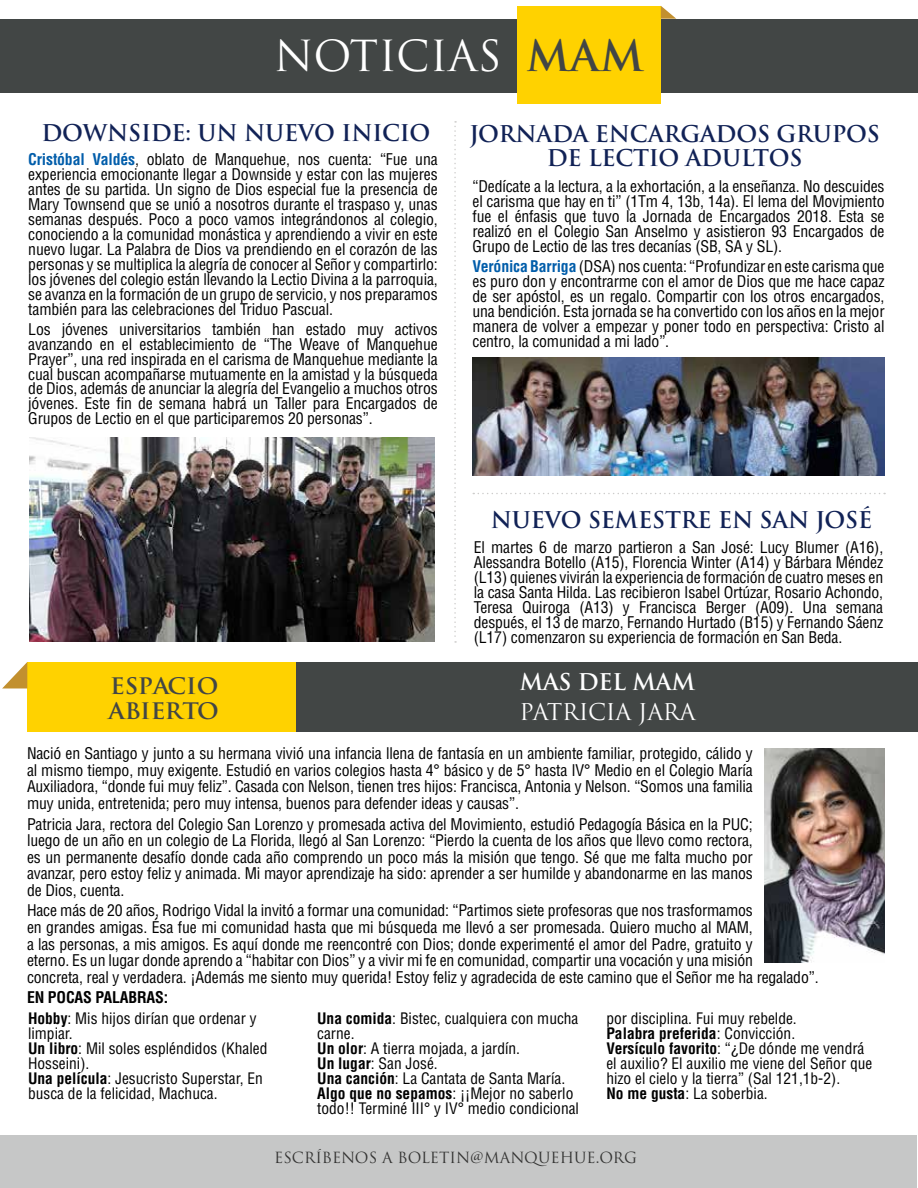
<style>
.page{position:relative;width:918px;height:1188px;background:#fff}
.page>*{position:absolute;margin:0;border:0;box-sizing:border-box;transform-origin:0 0}
.t1{font:41.7px "Trajan Pro";color:#fff}
.t2{font:700 22.5px/24px "Trajan Pro";letter-spacing:-.01em;color:#112256;text-align:center}
.t3{font:22.5px "Trajan Pro";letter-spacing:-.01em;color:#fff}
.t4{font:700 22.5px "Trajan Pro";letter-spacing:-.005em;color:#fff}
.t5{font:700 22.2px/24.3px "Trajan Pro";color:#424645;scale:1.05 1}
.t6{font:condensed 15.75px/15px "Helvetica LT Std";letter-spacing:-.01em;color:#000;text-align:justify}
.t7{font:700 condensed 15.75px "Helvetica LT Std";letter-spacing:-.01em;color:#000}
.t8{font:condensed 15.45px/15px "Helvetica LT Std";color:#000}
.t9{font:15px "Trajan Pro";color:#343433}
.s1{font-weight:700;color:#424645}
.s2{font-weight:700;color:#005daa}
.s3{font-weight:700}
</style>
<div class="page">
<div style="left:1px;top:1135px;width:916px;height:53px;background:#c6c7c7"></div>
<div style="left:296px;top:662px;width:622px;height:70px;background:#424645"></div>
<div style="left:27px;top:662px;width:269px;height:70px;background:#ffd200"></div>
<svg style="left:2px;top:662px;width:25px;height:26px"></svg>
<div style="left:0;top:19px;width:918px;height:73px;background:#424645"></div>
<div style="left:517px;top:6px;width:144px;height:97px;background:#ffd200"></div>
<svg style="left:661px;top:6px;width:15px;height:13px"></svg>
<svg style="left:454px;top:121px;width:2px;height:522px"></svg>
<img style="left:472px;top:357px;width:412px;height:118px">
<img style="left:765px;top:748px;width:119px;height:214px">
<img style="left:30px;top:438px;width:405px;height:204px">
<svg style="left:473px;top:493px;width:412px;height:1px"></svg>
<h1 class="t1" style="left:274px;top:30px;width:371px">NOTICIAS <span class="s1">MAM</span></h1>
<h2 class="t2" style="left:41px;top:121px;width:391px">DOWNSIDE: UN NUEVO INICIO</h2>
<p class="t6" style="left:28px;top:152px;width:411px"><span class="s2">Cristóbal Valdés</span>, oblato de Manquehue, nos cuenta: “Fue una experiencia emocionante llegar a Downside y estar con las mujeres antes de su partida. Un signo de Dios especial fue la presencia de Mary Townsend que se unió a nosotros durante el traspaso y, unas semanas después. Poco a poco vamos integrándonos al colegio, conociendo a la comunidad monástica y aprendiendo a vivir en este nuevo lugar. La Palabra de Dios va prendiendo en el corazón de las personas y se multiplica la alegría de conocer al Señor y compartirlo: los jóvenes del colegio están llevando la Lectio Divina a la parroquia, se avanza en la formación de un grupo de servicio, y nos preparamos también para las celebraciones del Triduo Pascual.</p>
<p class="t6" style="left:28px;top:321px;width:411px">Los jóvenes universitarios también han estado muy activos avanzando en el establecimiento de “The Weave of Manquehue Prayer”, una red inspirada en el carisma de Manquehue mediante la cual buscan acompañarse mutuamente en la amistad y la búsqueda de Dios, además de anunciar la alegría del Evangelio a muchos otros jóvenes. Este fin de semana habrá un Taller para Encargados de Grupos de Lectio en el que participaremos 20 personas”.</p>
<h2 class="t2" style="left:469px;top:122px;width:412px">JORNADA ENCARGADOS GRUPOS<br>DE LECTIO ADULTOS</h2>
<p class="t6" style="left:472px;top:179px;width:414px">“Dedícate a la lectura, a la exhortación, a la enseñanza. No descuides el carisma que hay en ti” (1Tm 4, 13b, 14a). El lema del Movimiento fue el énfasis que tuvo la Jornada de Encargados 2018. Ésta se realizó en el Colegio San Anselmo y asistieron 93 Encargados de Grupo de Lectio de las tres decanías (SB, SA y SL).</p>
<p class="t6" style="left:472px;top:258px;width:414px"><span class="s2">Verónica Barriga</span> (DSA) nos cuenta: “Profundizar en este carisma que es puro don y encontrarme con el amor de Dios que me hace capaz de ser apóstol, es un regalo. Compartir con los otros encargados, una bendición. Esta jornada se ha convertido con los años en la mejor manera de volver a empezar y poner todo en perspectiva: Cristo al centro, la comunidad a mi lado”.</p>
<h2 class="t2" style="left:491px;top:509px;width:383px">NUEVO SEMESTRE EN SAN JOSÉ</h2>
<p class="t6" style="left:474px;top:540px;width:411px">El martes 6 de marzo partieron a San José: Lucy Blumer (A16), Alessandra Botello (A15), Florencia Winter (A14) y Bárbara Méndez (L13) quienes vivirán la experiencia de formación de cuatro meses en la casa Santa Hilda. Las recibieron Isabel Ortúzar, Rosario Achondo, Teresa Quiroga (A13) y Francisca Berger (A09). Una semana después, el 13 de marzo, Fernando Hurtado (B15) y Fernando Sáenz (L17) comenzaron su experiencia de formación en San Beda.</p>
<h3 class="t5" style="left:109px;top:674px;width:107px">ESPACIO<br>ABIERTO</h3>
<h2 class="t4" style="left:520px;top:668px;width:177px">MAS DEL MAM</h2>
<h2 class="t3" style="left:520px;top:697px;width:177px">PATRICIA JARA</h2>
<p class="t6" style="left:27px;top:745px;width:727px;line-height:16.5px">Nació en Santiago y junto a su hermana vivió una infancia llena de fantasía en un ambiente familiar, protegido, cálido y al mismo tiempo, muy exigente. Estudió en varios colegios hasta 4° básico y de 5° hasta IV° Medio en el Colegio María Auxiliadora, “donde fui muy feliz”. Casada con Nelson, tienen tres hijos: Francisca, Antonia y Nelson. “Somos una familia muy unida, entretenida; pero muy intensa, buenos para defender ideas y causas”.</p>
<p class="t6" style="left:27px;top:816px;width:727px;line-height:16.5px">Patricia Jara, rectora del Colegio San Lorenzo y promesada activa del Movimiento, estudió Pedagogía Básica en la PUC; luego de un año en un colegio de La Florida, llegó al San Lorenzo: “Pierdo la cuenta de los años que llevo como rectora, es un permanente desafío donde cada año comprendo un poco más la misión que tengo. Sé que me falta mucho por avanzar, pero estoy feliz y animada. Mi mayor aprendizaje ha sido: aprender a ser humilde y abandonarme en las manos de Dios, cuenta.</p>
<p class="t6" style="left:27px;top:902px;width:793px;line-height:16.5px;text-align:left">Hace más de 20 años, Rodrigo Vidal la invitó a formar una comunidad: “Partimos siete profesoras que nos trasformamos<br>en grandes amigas. Ésa fue mi comunidad hasta que mi búsqueda me llevó a ser promesada. Quiero mucho al MAM,<br>a las personas, a mis amigos. Es aquí donde me reencontré con Dios; donde experimenté el amor del Padre, gratuito y<br>eterno. Es un lugar donde aprendo a “habitar con Dios” y a vivir mi fe en comunidad, compartir una vocación y una misión<br>concreta, real y verdadera. ¡Además me siento muy querida! Estoy feliz y agradecida de este camino que el Señor me ha regalado”.</p>
<p class="t7" style="left:27px;top:988px;width:143px">EN POCAS PALABRAS:</p>
<p class="t8" style="left:28px;top:1011px;width:241px"><span class="s3">Hobby</span>: Mis hijos dirían que ordenar y limpiar.<br><span class="s3">Un libro</span>: Mil soles espléndidos (Khaled<br>Hosseini).<br><span class="s3">Una película</span>: Jesucristo Superstar, En busca de la felicidad, Machuca.</p>
<p class="t8" style="left:317px;top:1011px;width:263px"><span class="s3">Una comida</span>: Bistec, cualquiera con mucha carne.<br><span class="s3">Un olor</span>: A tierra mojada, a jardín.<br><span class="s3">Un lugar</span>: San José.<br><span class="s3">Una canción</span>: La Cantata de Santa María.<br><span class="s3">Algo que no sepamos</span>: ¡¡Mejor no saberlo todo!! Terminé III° y IV° medio condicional</p>
<p class="t8" style="left:606px;top:1011px;width:267px">por disciplina. Fui muy rebelde.<br><span class="s3">Palabra preferida</span>: Convicción.<br><span class="s3">Versículo favorito</span>: “¿De dónde me vendrá el auxilio? El auxilio me viene del Señor que hizo el cielo y la tierra” (Sal 121,1b-2).<br><span class="s3">No me gusta</span>: La soberbia.</p>
<p class="t9" style="left:274px;top:1148px;width:364px">ESCRÍBENOS A BOLETIN@MANQUEHUE.ORG</p>
</div>
